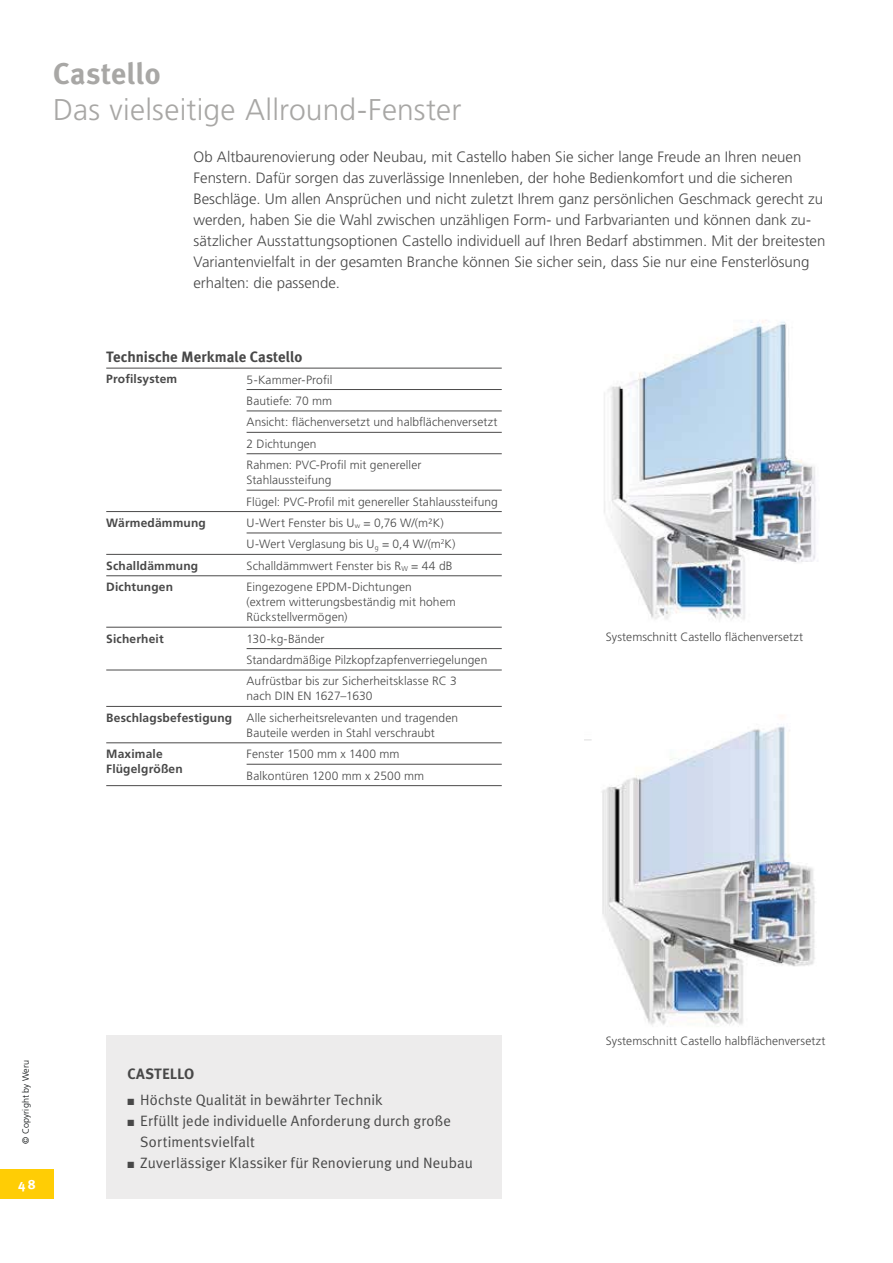
<style>
.page{position:relative;width:893px;height:1263px;background:#fff}
.page>*{position:absolute;margin:0;border:0;box-sizing:border-box;transform-origin:0 0}
.t1{font:300 30px "Frutiger";letter-spacing:.005em;color:#a8a7a5}
.t2{font:700 30px "Meta Plus";letter-spacing:.015em;color:#a8a7a5}
.t3{font:300 15px/21px "Frutiger";color:#484848}
.t4{font:15px/21px "Meta Plus Normal";letter-spacing:.005em;color:#484848}
.t5{font:700 15px "Meta Plus";color:#484848}
.t6{font:700 13.5px "Meta Plus";color:#fff}
.t7{font:300 12px/21.5px "Frutiger";letter-spacing:.005em;color:#484848}
.t8{font:700 12px/15px "Frutiger";letter-spacing:.015em;color:#484848}
.t9{font:300 9px "Frutiger";letter-spacing:.015em;color:#040809}
.s1{font-weight:700}
</style>
<div class="page">
<div style="left:106px;top:1035px;width:396px;height:164px;background:#edecec"></div>
<img style="left:604px;top:320px;width:212px;height:301px">
<img style="left:585px;top:726px;width:230px;height:299px">
<div style="left:0;top:1169px;width:53px;height:30px;background:#ffcd05"></div>
<hr style="left:106px;top:368px;width:396px;height:1px;background:#4b4a4a">
<hr style="left:247px;top:389px;width:255px;height:1px;background:#4b4a4a">
<hr style="left:247px;top:411px;width:255px;height:1px;background:#4b4a4a">
<hr style="left:247px;top:432px;width:255px;height:1px;background:#4b4a4a">
<hr style="left:247px;top:453px;width:255px;height:1px;background:#4b4a4a">
<hr style="left:247px;top:490px;width:255px;height:1px;background:#4b4a4a">
<hr style="left:106px;top:511px;width:396px;height:1px;background:#4b4a4a">
<hr style="left:247px;top:533px;width:255px;height:1px;background:#4b4a4a">
<hr style="left:106px;top:554px;width:396px;height:1px;background:#4b4a4a">
<hr style="left:106px;top:575px;width:396px;height:1px;background:#4b4a4a">
<hr style="left:106px;top:627px;width:396px;height:1px;background:#4b4a4a">
<hr style="left:247px;top:648px;width:255px;height:1px;background:#4b4a4a">
<hr style="left:106px;top:670px;width:396px;height:1px;background:#4b4a4a">
<hr style="left:106px;top:706px;width:396px;height:1px;background:#4b4a4a">
<hr style="left:106px;top:743px;width:396px;height:1px;background:#4b4a4a">
<hr style="left:247px;top:764px;width:255px;height:1px;background:#4b4a4a">
<hr style="left:106px;top:785px;width:396px;height:1px;background:#4b4a4a">
<h1 class="t2" style="left:53px;top:63px;width:109px">Castello</h1>
<h1 class="t1" style="left:53px;top:98px;width:410px">Das vielseitige Allround-Fenster</h1>
<p class="t3" style="left:193px;top:148px;width:633px">Ob Altbaurenovierung oder Neubau, mit Castello haben Sie sicher lange Freude an Ihren neuen Fenstern. Dafür sorgen das zuverlässige Innenleben, der hohe Bedienkomfort und die sicheren Beschläge. Um allen Ansprüchen und nicht zuletzt Ihrem ganz persönlichen Geschmack gerecht zu werden, haben Sie die Wahl zwischen unzähligen Form- und Farbvarianten und können dank zu&shy;sätzlicher Ausstattungsoptionen Castello individuell auf Ihren Bedarf abstimmen. Mit der breitesten Variantenvielfalt in der gesamten Branche können Sie sicher sein, dass Sie nur eine Fensterlösung erhalten: die passende.</p>
<p class="t5" style="left:106px;top:352px;width:198px">Technische Merkmale Castello</p>
<p class="t8" style="left:106px;top:373px;width:73px">Profilsystem</p>
<p class="t7" style="left:247px;top:370px;width:252px">5-Kammer-Profil<br>Bautiefe: 70 mm<br>Ansicht: flächenversetzt und halbflächenversetzt<br>2 Dichtungen<br>Rahmen: PVC-Profil mit genereller</p>
<p class="t7" style="left:247px;top:470px;width:253px">Stahlaussteifung<br>Flügel: PVC-Profil mit genereller Stahlaussteifung</p>
<p class="t8" style="left:106px;top:516px;width:101px">Wärmedämmung</p>
<p class="t7" style="left:247px;top:513px;width:210px">U-Wert Fenster bis U<sub>w</sub> = 0,76 W/(m²K)<br>U-Wert Verglasung bis U<sub>g</sub> = 0,4 W/(m<sup>2</sup>K)</p>
<p class="t8" style="left:106px;top:559px;width:93px">Schalldämmung</p>
<p class="t7" style="left:247px;top:556px;width:207px">Schalldämmwert Fenster bis R<sub>W</sub> = 44 dB</p>
<p class="t8" style="left:106px;top:580px;width:68px">Dichtungen</p>
<p class="t7" style="left:247px;top:580px;width:211px;line-height:15px">Eingezogene EPDM-Dichtungen<br>(extrem witterungsbeständig mit hohem<br>Rückstellvermögen)</p>
<p class="t8" style="left:106px;top:632px;width:59px">Sicherheit</p>
<p class="t7" style="left:247px;top:629px;width:242px">130-kg-Bänder<br>Standardmäßige Pilzkopfzapfenverriegelungen<br>Aufrüstbar bis zur Sicherheitsklasse RC 3</p>
<p class="t7" style="left:106px;top:686px;width:353px;text-indent:140px">nach DIN EN 1627–1630<br><span class="s1">Beschlagsbefestigung</span> Alle sicherheitsrelevanten und tragenden</p>
<p class="t7" style="left:247px;top:723px;width:190px">Bauteile werden in Stahl verschraubt</p>
<p class="t8" style="left:106px;top:747px;width:78px">Maximale<br>Flügelgrößen</p>
<p class="t7" style="left:247px;top:744px;width:179px">Fenster 1500 mm x 1400 mm<br>Balkontüren 1200 mm x 2500 mm</p>
<p class="t7" style="left:606px;top:627px;width:199px">Systemschnitt Castello flächenversetzt</p>
<p class="t9" style="left:22px;top:1144px;width:86px;rotate:-90deg">© Copyright by Weru</p>
<p class="t6" style="left:18px;top:1180px;width:19px">48</p>
<p class="t5" style="left:128px;top:1068px;width:68px">CASTELLO</p>
<p class="t4" style="left:140px;top:1090px;width:334px">Höchste Qualität in bewährter Technik<br>Erfüllt jede individuelle Anforderung durch große Sortimentsvielfalt<br>Zuverlässiger Klassiker für Renovierung und Neubau</p>
<p class="t7" style="left:606px;top:1031px;width:221px">Systemschnitt Castello halbflächenversetzt</p>
</div>
